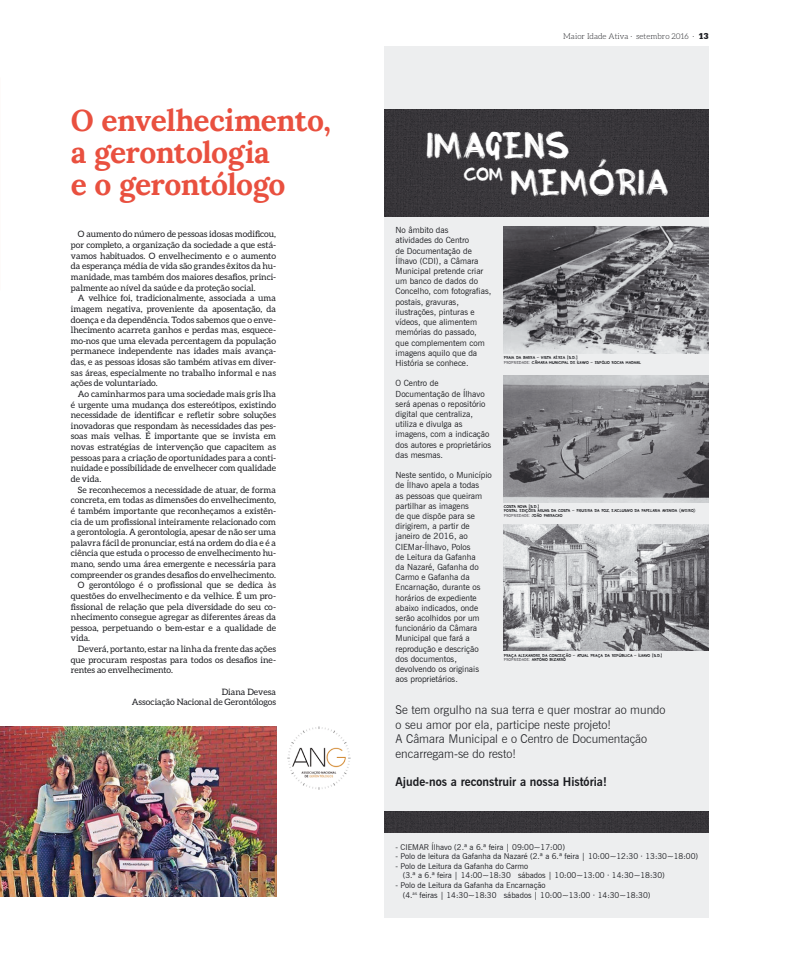
<style>
.page{position:relative;width:794px;height:964px;background:#fff}
.page>*{position:absolute;margin:0;border:0;box-sizing:border-box;transform-origin:0 0}
.t1{font:36.7px/36.7px "Inky";color:#fff}
.t2{font:700 30px/32px "Lora";letter-spacing:-.02em;color:#e9503f}
.t3{font:300 12px/14.4px "News Gothic BT";color:#1b1c20}
.t4{font:700 12px "News Gothic BT";color:#1b1c20}
.t5{font:8.8px/10.6px "Aleo";color:#1b1c20;text-align:justify}
.t6{font:8.5px/10.2px "News Gothic BT";color:#1b1c20}
.t7{font:8px/9.6px "News Gothic BT";color:#1b1c20}
.t8{font:300 8px "Aleo";color:#1b1c20}
.t9{font:4px/4.8px "Inky";color:#1b1c20}
.t10{font:4px/4.8px "Inky";letter-spacing:-.02em;color:#1b1c20}
.s1{font-family:"Serifa BT";font-weight:900;font-size:9px}
.s2{color:#68676c}
</style>
<div class="page">
<div style="left:384px;top:46px;width:325px;height:872px;background:#edeeef"></div>
<div style="left:384px;top:110px;width:325px;height:106px;background:#38363a"></div>
<div style="left:384px;top:811px;width:325px;height:22px;background:#38363a"></div>
<img style="left:0;top:726px;width:276px;height:170px">
<img style="left:287px;top:726px;width:64px;height:64px">
<img style="left:504px;top:376px;width:205px;height:126px">
<img style="left:504px;top:524px;width:205px;height:127px">
<img style="left:504px;top:227px;width:205px;height:126px">
<h2 class="t2" style="left:71px;top:104px;width:261px">O envelhecimento, a gerontologia<br>e o gerontólogo</h2>
<p class="t5" style="left:71px;top:229px;width:207px;text-indent:7px">O aumento do número de pessoas idosas modificou, por completo, a organização da sociedade a que está&shy;vamos habituados. O envelhecimento e o aumento da esperança média de vida são grandes êxitos da hu&shy;manidade, mas também dos maiores desafios, princi&shy;palmente ao nível da saúde e da proteção social.</p>
<p class="t5" style="left:71px;top:293px;width:207px;text-indent:7px">A velhice foi, tradicionalmente, associada a uma imagem negativa, proveniente da aposentação, da doença e da dependência. Todos sabemos que o enve&shy;lhecimento acarreta ganhos e perdas mas, esquece&shy;mo-nos que uma elevada percentagem da população permanece independente nas idades mais avança&shy;das, e as pessoas idosas são também ativas em diver&shy;sas áreas, especialmente no trabalho informal e nas ações de voluntariado.</p>
<p class="t5" style="left:71px;top:388px;width:207px;text-indent:7px">Ao caminharmos para uma sociedade mais gris lha é urgente uma mudança dos estereótipos, existindo necessidade de identificar e refletir sobre soluções inovadoras que respondam às necessidades das pes&shy;soas mais velhas. É importante que se invista em novas estratégias de intervenção que capacitem as pessoas para a criação de oportunidades para a conti&shy;nuidade e possibilidade de envelhecer com qualidade de vida.</p>
<p class="t5" style="left:78px;top:484px;width:199px">Se reconhecemos a necessidade de atuar, de forma</p>
<p class="t5" style="left:71px;top:495px;width:207px">concreta, em todas as dimensões do envelhecimento,</p>
<p class="t5" style="left:71px;top:505px;width:207px">é também importante que reconheçamos a existên-</p>
<p class="t5" style="left:71px;top:516px;width:207px">cia de um profissional inteiramente relacionado com</p>
<p class="t5" style="left:71px;top:526px;width:207px">a gerontologia. A gerontologia, apesar de não ser uma</p>
<p class="t5" style="left:71px;top:537px;width:207px">palavra fácil de pronunciar, está na ordem do dia e é a</p>
<p class="t5" style="left:71px;top:548px;width:207px">ciência que estuda o processo de envelhecimento hu-</p>
<p class="t5" style="left:71px;top:558px;width:207px">mano, sendo uma área emergente e necessária para</p>
<p class="t5" style="left:71px;top:569px;width:207px">compreender os grandes desafios do envelhecimento.</p>
<p class="t5" style="left:78px;top:580px;width:199px">O gerontólogo é o profissional que se dedica às</p>
<p class="t5" style="left:71px;top:590px;width:207px">questões do envelhecimento e da velhice. É um pro-</p>
<p class="t5" style="left:71px;top:601px;width:207px">fissional de relação que pela diversidade do seu co-</p>
<p class="t5" style="left:71px;top:612px;width:207px">nhecimento consegue agregar as diferentes áreas da</p>
<p class="t5" style="left:71px;top:622px;width:207px">pessoa, perpetuando o bem-estar e a qualidade de</p>
<p class="t5" style="left:71px;top:633px;width:21px">vida.</p>
<p class="t5" style="left:78px;top:643px;width:199px">Deverá, portanto, estar na linha da frente das ações</p>
<p class="t5" style="left:71px;top:654px;width:207px">que procuram respostas para todos os desafios ine-</p>
<p class="t5" style="left:71px;top:665px;width:104px">rentes ao envelhecimento.</p>
<p class="t5" style="left:132px;top:686px;width:146px;text-align:right">Diana Devesa<br>Associação Nacional de Gerontólogos</p>
<p class="t8" style="left:563px;top:32px;width:147px">Maior Idade Ativa · setembro 2016 · <span class="s1">13</span></p>
<h1 class="t1" style="left:464px;top:127px;width:207px;text-indent:-37px">IMAGENS<br><sup>COM</sup> MEMÓRIA</h1>
<p class="t6" style="left:395px;top:225px;width:97px">No âmbito das<br>atividades do Centro<br>de Documentação de<br>Ílhavo (CDI), a Câmara<br>Municipal pretende criar um banco de dados do<br>Concelho, com fotografias, postais, gravuras, ilustrações, pinturas e vídeos, que alimentem memórias do passado, que complementem com imagens aquilo que da<br>História se conhece.</p>
<p class="t6" style="left:395px;top:378px;width:97px">O Centro de<br>Documentação de Ílhavo será apenas o repositório digital que centraliza, utiliza e divulga as imagens, com a indicação dos autores e proprietários das mesmas.</p>
<p class="t6" style="left:395px;top:470px;width:98px">Neste sentido, o Município de Ílhavo apela a todas<br>as pessoas que queiram partilhar as imagens<br>de que dispõe para se dirigirem, a partir de janeiro de 2016, ao<br>CIEMar-Ílhavo, Polos<br>de Leitura da Gafanha<br>da Nazaré, Gafanha do<br>Carmo e Gafanha da<br>Encarnação, durante os horários de expediente abaixo indicados, onde serão acolhidos por um funcionário da Câmara<br>Municipal que fará a reprodução e descrição dos documentos, devolvendo os originais aos proprietários.</p>
<p class="t9" style="left:504px;top:355px;width:139px">PRAIA DA BARRA – VISTA AÉREA [S.D.]<br><span class="s2">PROPRIEDADE:</span> CÂMARA MUNICIPAL DE ÍLHAVO – ESPÓLIO ROCHA MADAHIL</p>
<p class="t10" style="left:504px;top:504px;width:193px">COSTA NOVA [S.D.]<br>POSTAL EDIÇÕES ÁGUAS DA COSTA – FIGUEIRA DA FOZ, EXCLUSIVO DA PAPELARIA AVENIDA (AVEIRO)<br><span class="s2">PROPRIEDADE:</span> JOÃO PARRACHO</p>
<p class="t9" style="left:504px;top:652px;width:160px">PRAÇA ALEXANDRE DA CONCEIÇÃO – ATUAL PRAÇA DA REPÚBLICA – ÍLHAVO [S.D.]<br><span class="s2">PROPRIEDADE:</span> ANTÓNIO BIZARRO</p>
<h3 class="t3" style="left:395px;top:703px;width:271px">Se tem orgulho na sua terra e quer mostrar ao mundo o seu amor por ela, participe neste projeto!<br>A Câmara Municipal e o Centro de Documentação encarregam-se do resto!</h3>
<h3 class="t4" style="left:395px;top:775px;width:213px">Ajude-nos a reconstruir a nossa História!</h3>
<p class="t7" style="left:395px;top:842px;width:171px">- CIEMAR Ílhavo (2.ª a 6.ª feira | 09:00~17:00)</p>
<p class="t7" style="left:395px;top:851px;width:304px">- Polo de leitura da Gafanha da Nazaré (2.ª a 6.ª feira | 10:00~12:30 · 13:30~18:00)</p>
<p class="t7" style="left:403px;top:861px;width:263px;text-indent:-7px">- Polo de Leitura da Gafanha do Carmo<br>(3.ª a 6.ª feira | 14:00~18:30 sábados | 10:00~13:00 · 14:30~18:30)</p>
<p class="t7" style="left:403px;top:880px;width:249px;text-indent:-7px">- Polo de Leitura da Gafanha da Encarnação<br>(4.<sup>as</sup> feiras | 14:30~18:30 sábados | 10:00~13:00 · 14:30~18:30)</p>
</div>
